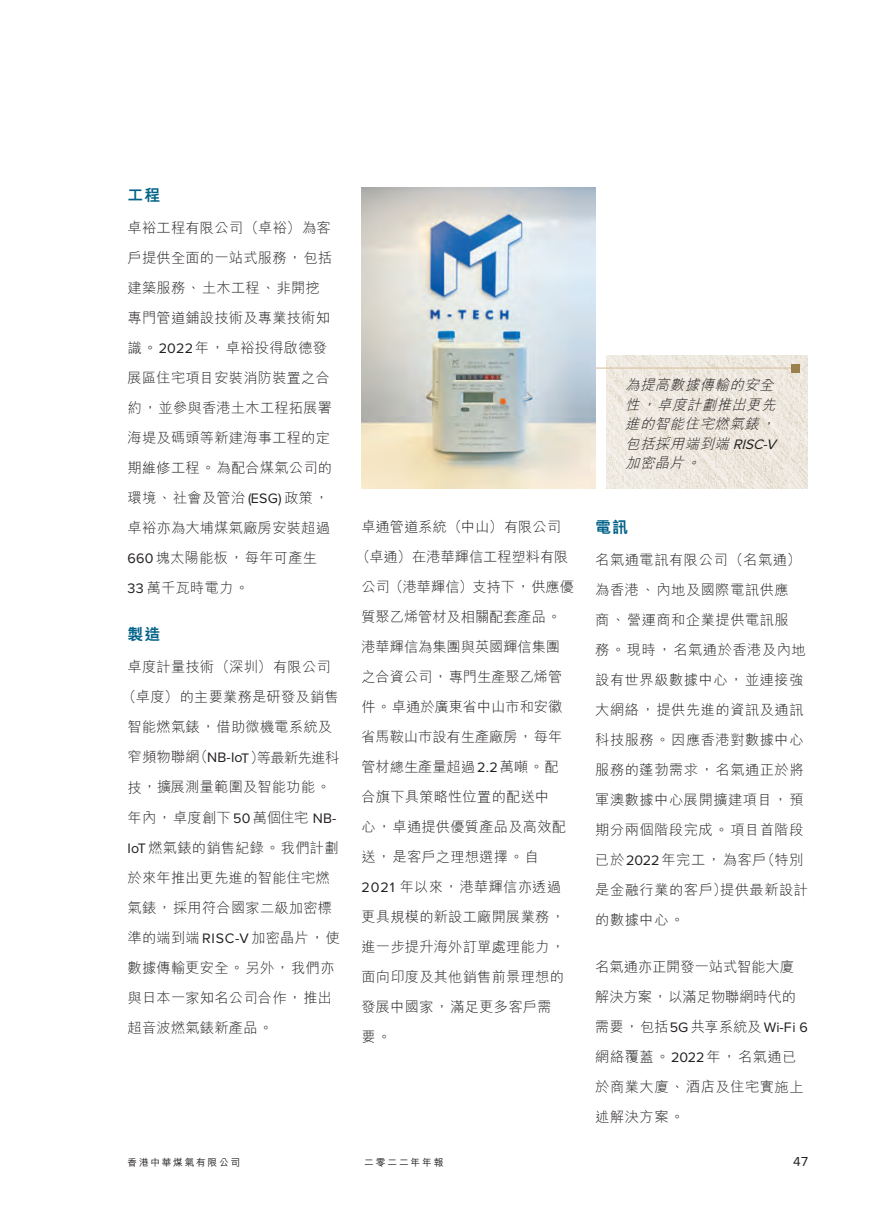
<style>
.page{position:relative;width:893px;height:1212px;background:#fff}
.page>*{position:absolute;margin:0;border:0;box-sizing:border-box;transform-origin:0 0}
.Heading_2{font:800 15.75px "M Hei HK";color:#006288}
.Body_Text{font:300 14.25px/30px "M Hei HK";letter-spacing:.015em;color:#231f20}
.Body_Text-2{font:300 14.25px/30px "M Hei HK";letter-spacing:-.005em;color:#231f20}
.Body_Text-3{font:300 14.25px/30px "M Hei HK";letter-spacing:.035em;color:#231f20}
.Body_Text-4{font:italic 300 14.25px/19.5px "M Hei HK";color:#231f20}
.Body_Text-5{font:300 14.25px "M Hei HK";letter-spacing:-.04em;color:#231f20}
.t1{font:13.5px "Proxima Nova";color:#231f20}
.t2{font:500 9.75px "M Hei HK";letter-spacing:.175em;color:#231f20}
.s1{font-family:"Proxima Nova";font-weight:400}
</style>
<div class="page">
<img style="left:607px;top:355px;width:201px;height:134px">
<hr style="left:554px;top:367px;width:241px;height:2px;background:#dac2a1">
<div style="left:791px;top:364px;width:8px;height:8px;background:#9a804f"></div>
<img style="left:361px;top:187px;width:234px;height:302px">
<p class="Heading_2" style="left:128px;top:184px;width:34px">工程</p>
<p class="Body_Text" style="left:128px;top:213px;width:206px">卓裕工程有限公司（卓裕）為客戶提供全面的一站式服務，包括建築服務、土木工程、非開挖專門管道鋪設技術及專業技術知識。<span class="s1">2022</span>年，卓裕投得啟德發展區住宅項目安裝消防裝置之合約，並參與香港土木工程拓展署海堤及碼頭等新建海事工程的定期維修工程。為配合煤氣公司的環境、社會及管治 <span class="s1">(ESG)</span> 政策，卓裕亦為大埔煤氣廠房安裝超過<br><span class="s1">660</span>塊太陽能板，每年可產生<br><span class="s1">33</span> 萬千瓦時電力。</p>
<p class="Heading_2" style="left:128px;top:623px;width:34px">製造</p>
<p class="Body_Text" style="left:128px;top:652px;width:205px">卓度計量技術（深圳）有限公司</p>
<p class="Body_Text" style="left:122px;top:682px;width:218px">（卓度）的主要業務是研發及銷售</p>
<p class="Body_Text" style="left:128px;top:712px;width:206px">智能燃氣錶，借助微機電系統及</p>
<p class="Body_Text-5" style="left:128px;top:750px;width:213px">窄頻物聯網（<span class="s1">NB-IoT</span>）等最新先進科</p>
<p class="Body_Text" style="left:128px;top:772px;width:205px">技，擴展測量範圍及智能功能。</p>
<p class="Body_Text" style="left:128px;top:802px;width:211px">年內，卓度創下<span class="s1">50</span>萬個住宅 <span class="s1">NB-</span></p>
<p class="Body_Text" style="left:128px;top:832px;width:213px"><span class="s1">IoT</span> 燃氣錶的銷售紀錄。我們計劃</p>
<p class="Body_Text" style="left:128px;top:862px;width:204px">於來年推出更先進的智能住宅燃</p>
<p class="Body_Text" style="left:128px;top:892px;width:206px">氣錶，採用符合國家二級加密標</p>
<p class="Body_Text" style="left:128px;top:922px;width:214px">準的端到端 <span class="s1">RISC-V</span> 加密晶片，使</p>
<p class="Body_Text" style="left:128px;top:952px;width:208px">數據傳輸更安全。另外，我們亦</p>
<p class="Body_Text" style="left:128px;top:982px;width:206px">與日本一家知名公司合作，推出</p>
<p class="Body_Text" style="left:128px;top:1012px;width:147px">超音波燃氣錶新產品。</p>
<p class="Body_Text-2" style="left:361px;top:511px;width:201px">卓通管道系統（中山）有限公司</p>
<p class="Body_Text-2" style="left:356px;top:541px;width:214px">（卓通）在港華輝信工程塑料有限</p>
<p class="Body_Text-2" style="left:361px;top:571px;width:214px">公司（港華輝信）支持下，供應優</p>
<p class="Body_Text-2" style="left:361px;top:601px;width:201px">質聚乙烯管材及相關配套產品。</p>
<p class="Body_Text-2" style="left:361px;top:631px;width:200px">港華輝信為集團與英國輝信集團</p>
<p class="Body_Text-2" style="left:361px;top:661px;width:202px">之合資公司，專門生產聚乙烯管</p>
<p class="Body_Text-2" style="left:361px;top:691px;width:202px">件。卓通於廣東省中山市和安徽</p>
<p class="Body_Text-2" style="left:361px;top:721px;width:202px">省馬鞍山巿設有生產廠房，每年</p>
<p class="Body_Text-2" style="left:361px;top:751px;width:199px">管材總生產量超過<span class="s1">2.2</span>萬噸。配</p>
<p class="Body_Text" style="left:361px;top:781px;width:189px">合旗下具策略性位置的配送中</p>
<p class="Body_Text" style="left:361px;top:811px;width:206px">心，卓通提供優質產品及高效配</p>
<p class="Body_Text" style="left:361px;top:841px;width:179px">送，是客戶之理想選擇。自</p>
<p class="Body_Text" style="left:361px;top:871px;width:201px"><span class="s1">2021</span> 年以來，港華輝信亦透過</p>
<p class="Body_Text" style="left:361px;top:901px;width:205px">更具規模的新設工廠開展業務，</p>
<p class="Body_Text" style="left:361px;top:931px;width:205px">進一步提升海外訂單處理能力，</p>
<p class="Body_Text" style="left:361px;top:961px;width:204px">面向印度及其他銷售前景理想的</p>
<p class="Body_Text" style="left:361px;top:991px;width:192px">發展中國家，滿足更多客戶需</p>
<p class="Body_Text" style="left:361px;top:1021px;width:31px">要。</p>
<p class="Body_Text-4" style="left:625px;top:375px;width:157px">為提高數據傳輸的安全性，卓度計劃推出更先進的智能住宅燃氣錶，包括採用端到端 <span class="s1">RISC-V</span>加密晶片。</p>
<p class="Heading_2" style="left:595px;top:516px;width:34px">電訊</p>
<p class="Body_Text-3" style="left:595px;top:544px;width:214px">名氣通電訊有限公司（名氣通）為香港、內地及國際電訊供應<br>商、營運商和企業提供電訊服<br>務。現時，名氣通於香港及內地設有世界級數據中心，並連接強大網絡，提供先進的資訊及通訊科技服務。因應香港對數據中心服務的蓬勃需求，名氣通正於將軍澳數據中心展開擴建項目，預期分兩個階段完成。項目首階段已於<span class="s1">2022</span>年完工，為客戶（特別是金融行業的客戶）提供最新設計的數據中心。</p>
<p class="Body_Text-2" style="left:595px;top:951px;width:214px">名氣通亦正開發一站式智能大廈解決方案，以滿足物聯網時代的需要，包括<span class="s1">5G</span>共享系統及 <span class="s1">Wi-Fi 6</span>網絡覆蓋。<span class="s1">2022</span>年，名氣通已於商業大廈、酒店及住宅實施上述解決方案。</p>
<p class="t2" style="left:128px;top:1156px;width:114px">香港中華煤氣有限公司</p>
<p class="t2" style="left:364px;top:1156px;width:81px">二零二二年年報</p>
<p class="t1" style="left:793px;top:1151px;width:16px">47</p>
</div>
